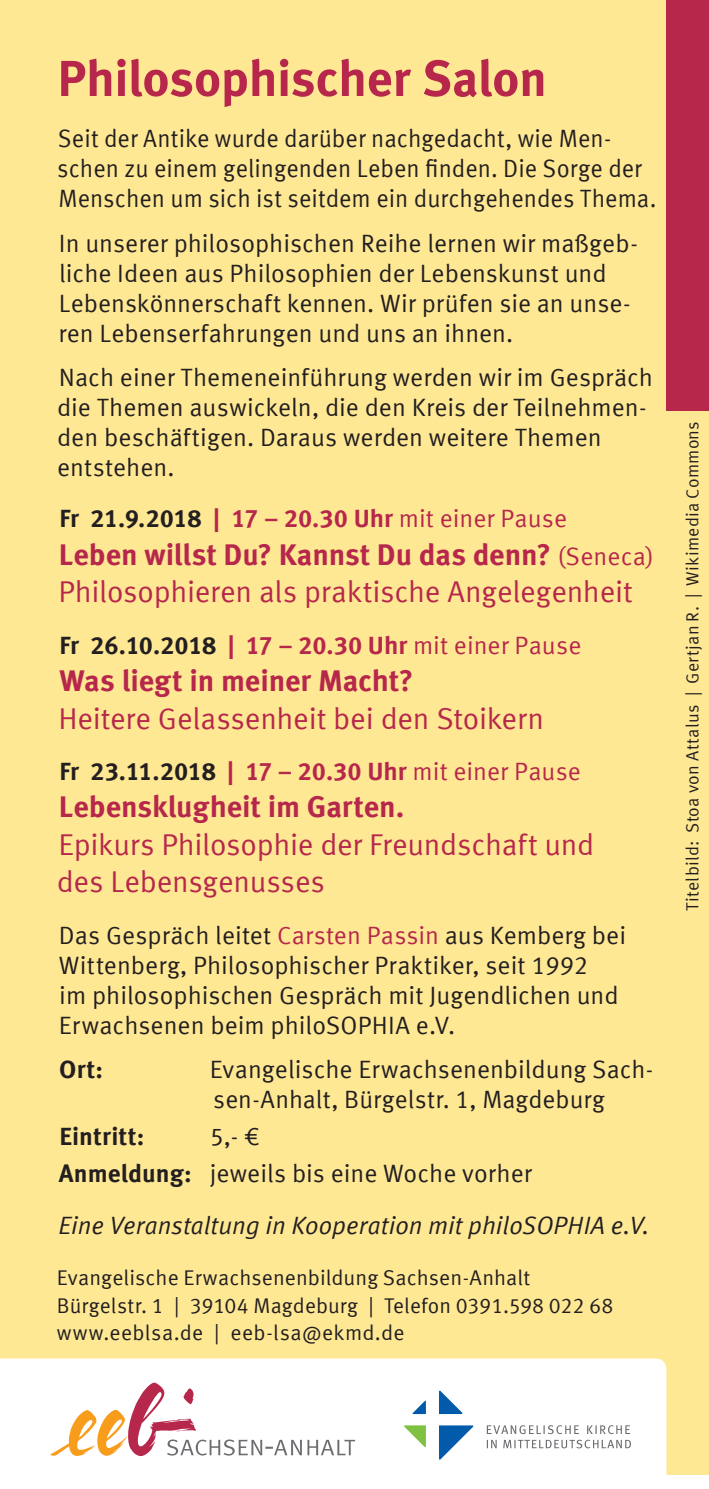
<style>
.page{position:relative;width:709px;height:1489px;background:#fff}
.page>*{position:absolute;margin:0;border:0;box-sizing:border-box;transform-origin:0 0}
.Überschr_4{font:700 50.5px "Meta Offc";letter-spacing:-.01em;color:#b6274b}
.Überschr_5{font:30px/37.5px "Meta Offc Norm";letter-spacing:-.005em;color:#b6274b}
.Überschr_5-2{font:700 30px "Meta Offc";letter-spacing:-.005em;color:#b6274b}
.Fließtext{font:25px/30px "Meta Offc Norm";color:#231f20}
.Fließtext-2{font:25px/30px "Meta Offc Norm";color:#231f20;scale:.95 1}
.Fließtext-3{font:25px "Meta Offc Norm";letter-spacing:.005em;color:#b6274b}
.Infos{font:25px/30px "Meta Offc Norm";color:#231f20}
.Fließtext-4{font:25px "Meta Offc Norm Ita";color:#231f20}
.Infos-2{font:700 25px "Meta Offc";letter-spacing:.01em;color:#231f20}
.t1{font:21.25px/27.5px "Meta Offc Norm";letter-spacing:.005em;color:#231f20}
.Foto{font:17.5px "Meta Offc Norm";letter-spacing:.015em;color:#231f20}
.s1{font-family:"Meta Offc";font-weight:700;color:#231f20}
.s2{font-family:"Meta Offc";font-weight:700}
.s3{font-size:25px}
.s4{color:#b6274b}
</style>
<div class="page">
<div style="left:0;top:0;width:709px;height:1474px;background:#ffe894"></div>
<div style="left:0;top:1358px;width:666px;height:116px;background:#fff"></div>
<div style="left:666px;top:0;width:43px;height:411px;background:#b6274b"></div>
<svg style="left:50px;top:1382px;width:305px;height:74px;background:#f3e4df"></svg>
<svg style="left:404px;top:1390px;width:69px;height:69px;background:#c1d8e2"></svg>
<svg style="left:487px;top:1424px;width:144px;height:24px;background:#e0e1e1"></svg>
<p class="Überschr_4" style="left:57px;top:48px;width:491px">Philosophischer Salon</p>
<p class="Fließtext-2" style="left:57px;top:124px;width:632px">Seit der Antike wurde darüber nachgedacht, wie Men&shy;schen zu einem gelingenden Leben finden. Die Sorge der<br>Menschen um sich ist seitdem ein durchgehendes Thema.</p>
<p class="Fließtext" style="left:58px;top:228px;width:581px">In unserer philosophischen Reihe lernen wir maßgeb&shy;liche Ideen aus Philosophien der Lebenskunst und Lebenskönnerschaft kennen. Wir prüfen sie an unse&shy;ren Lebenserfahrungen und uns an ihnen.</p>
<p class="Fließtext" style="left:57px;top:363px;width:597px">Nach einer Themeneinführung werden wir im Gespräch die Themen auswickeln, die den Kreis der Teilnehmen&shy;den beschäftigen. Daraus werden weitere Themen entstehen.</p>
<p class="Fließtext-3" style="left:59px;top:504px;width:509px"><span class="s1">Fr 21.9.2018</span> <span class="s2">| 17 – 20.30 Uhr</span> mit einer Pause</p>
<p class="Überschr_5" style="left:58px;top:536px;width:597px"><span class="s2">Leben willst Du? Kannst Du das denn?</span> <span class="s3">(Seneca)<br></span>Philosophieren als praktische Angelegenheit</p>
<p class="Fließtext-3" style="left:59px;top:630px;width:523px"><span class="s1">Fr 26.10.2018</span> <span class="s2">| 17 – 20.30 Uhr</span> mit einer Pause</p>
<p class="Überschr_5" style="left:58px;top:662px;width:487px"><span class="s2">Was liegt in meiner Macht?<br></span>Heitere Gelassenheit bei den Stoikern</p>
<p class="Fließtext-3" style="left:59px;top:756px;width:523px"><span class="s1">Fr 23.11.2018</span> <span class="s2">| 17 – 20.30 Uhr</span> mit einer Pause</p>
<p class="Überschr_5-2" style="left:59px;top:789px;width:347px">Lebensklugheit im Garten.</p>
<p class="Überschr_5" style="left:57px;top:826px;width:539px">Epikurs Philosophie der Freundschaft und des Lebensgenusses</p>
<p class="Fließtext" style="left:59px;top:920px;width:569px">Das Gespräch leitet <span class="s4">Carsten Passin</span> aus Kemberg bei Wittenberg, Philosophischer Praktiker, seit 1992<br>im philosophischen Gespräch mit Jugendlichen und Erwachsenen beim philoSOPHIA e.V.</p>
<p class="Infos-2" style="left:59px;top:1054px;width:45px">Ort:</p>
<p class="Infos" style="left:210px;top:1054px;width:445px">Evangelische Erwachsenenbildung Sach&shy;sen-Anhalt, Bürgelstr. 1, Magdeburg</p>
<p class="Infos-2" style="left:59px;top:1121px;width:86px">Eintritt:</p>
<p class="Infos" style="left:210px;top:1121px;width:51px">5,- €</p>
<p class="Infos" style="left:59px;top:1159px;width:475px"><span class="s2">Anmeldung:</span> jeweils bis eine Woche vorher</p>
<p class="Fließtext-4" style="left:58px;top:1210px;width:593px">Eine Veranstaltung in Kooperation mit philoSOPHIA e.V.</p>
<p class="t1" style="left:57px;top:1264px;width:558px">Evangelische Erwachsenenbildung Sachsen-Anhalt<br>Bürgelstr. 1 | 39104 Magdeburg | Telefon 0391.598 022 68 www.eeblsa.de | eeb-lsa@ekmd.de</p>
<p class="Foto" style="left:682px;top:911px;width:491px;rotate:-90deg">Titelbild: Stoa von Attalus | Gertjan R. | Wikimedia Commons</p>
</div>
